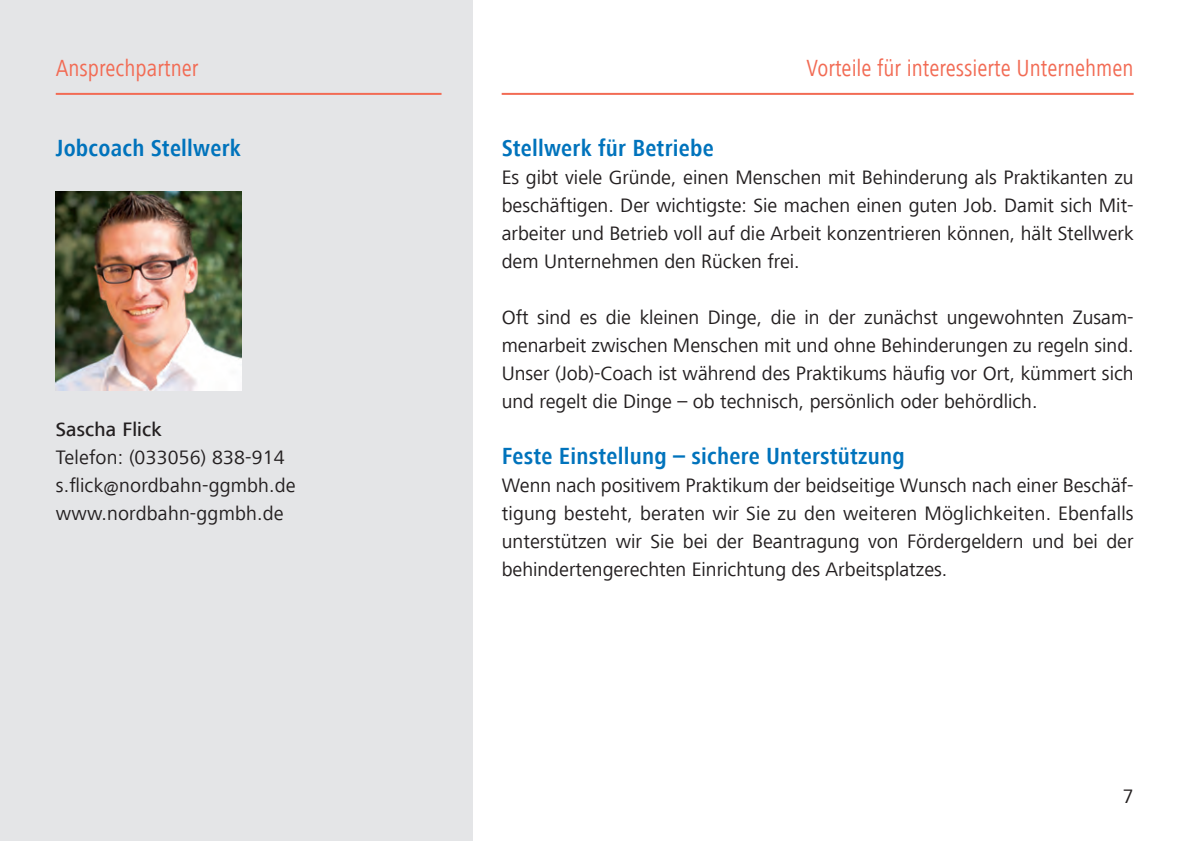
<style>
.page{position:relative;width:1191px;height:841px;background:#fff}
.page>*{position:absolute;margin:0;border:0;box-sizing:border-box;transform-origin:0 0}
.t1{font:700 24px "Frutiger Next LT Regular Cn";letter-spacing:.01em;color:#0073bc}
.t2{font:24px "Frutiger Next LT Regular Cn";color:#f26b54}
.t3{font:20px/28px "Frutiger Next LT Regular";color:#231f20;text-align:justify}
.t4{font:20px "Frutiger Next LT Medium";letter-spacing:.01em;color:#231f20}
</style>
<div class="page">
<div style="left:0;top:0;width:472px;height:840px;background:#e4e5e7"></div>
<hr style="left:56px;top:93px;width:385px;height:2px;background:#f26b54">
<hr style="left:501px;top:93px;width:632px;height:2px;background:#f26b54">
<img style="left:56px;top:191px;width:186px;height:199px">
<p class="t2" style="left:56px;top:55px;width:144px">Ansprechpartner</p>
<p class="t2" style="left:806px;top:55px;width:329px">Vorteile für interessierte Unternehmen</p>
<p class="t1" style="left:56px;top:135px;width:187px">Jobcoach Stellwerk</p>
<p class="t4" style="left:56px;top:418px;width:108px">Sascha Flick</p>
<p class="t3" style="left:56px;top:443px;width:241px;text-align:left">Telefon: (033056) 838-914 s.flick@nordbahn-ggmbh.de www.nordbahn-ggmbh.de</p>
<p class="t1" style="left:501px;top:135px;width:213px">Stellwerk für Betriebe</p>
<p class="t3" style="left:501px;top:163px;width:633px">Es gibt viele Gründe, einen Menschen mit Behinderung als Praktikanten zu beschäftigen. Der wichtigste: Sie machen einen guten Job. Damit sich Mit&shy;arbeiter und Betrieb voll auf die Arbeit konzentrieren können, hält Stellwerk dem Unternehmen den Rücken frei.</p>
<p class="t3" style="left:501px;top:303px;width:633px">Oft sind es die kleinen Dinge, die in der zunächst ungewohnten Zusam&shy;menarbeit zwischen Menschen mit und ohne Behinderungen zu regeln sind.<br>Unser (Job)-Coach ist während des Praktikums häufig vor Ort, kümmert sich und regelt die Dinge – ob technisch, persönlich oder behördlich.</p>
<p class="t1" style="left:501px;top:443px;width:404px">Feste Einstellung – sichere Unterstützung</p>
<p class="t3" style="left:501px;top:471px;width:633px">Wenn nach positivem Praktikum der beidseitige Wunsch nach einer Beschäf&shy;tigung besteht, beraten wir Sie zu den weiteren Möglichkeiten. Ebenfalls unterstützen wir Sie bei der Beantragung von Fördergeldern und bei der behindertengerechten Einrichtung des Arbeitsplatzes.</p>
<p class="t3" style="left:1122px;top:781px;width:12px">7</p>
</div>
